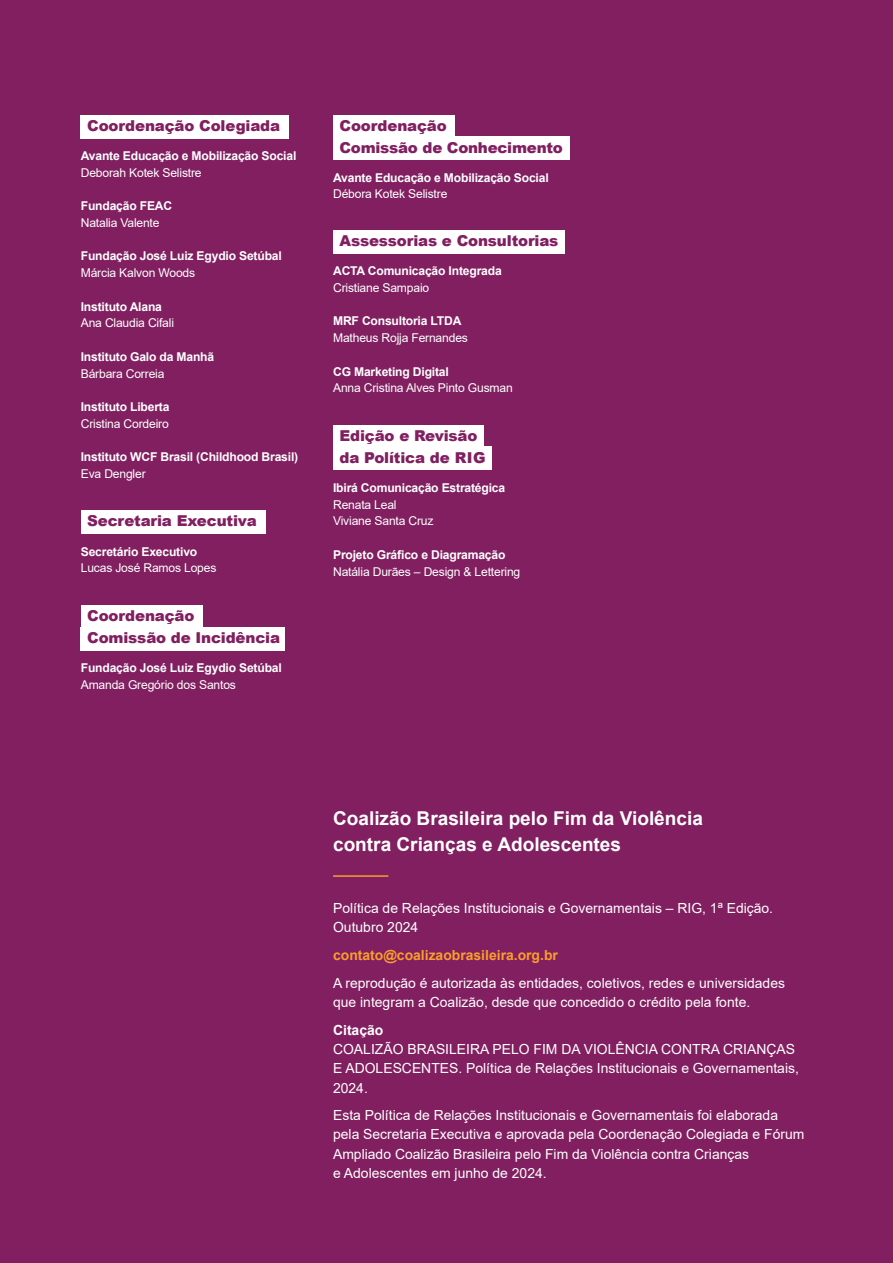
<style>
.page{position:relative;width:893px;height:1263px;background:#811f60}
.page>*{position:absolute;margin:0;border:0;box-sizing:border-box;transform-origin:0 0}
.bullets_a_b_c{font:700 19.05px/26.2px "Arial";color:#fff}
.Body_text_sem_paragrafo{font:900 15px/21.9px "Arial";letter-spacing:-.01em;color:#811f60}
.bullets_a_b_c-2{font:13.95px/19.2px "Arial";color:#fff}
.bullets_a_b_c-3{font:700 13.95px "Arial";color:#f99e2c}
.Body_text_sem_paragrafo-2{font:700 12.15px "Arial";letter-spacing:-.015em;color:#fff}
.Body_text_sem_paragrafo-3{font:12.15px/16.8px "Arial";letter-spacing:-.015em;color:#fff}
.s1{font-weight:700}
</style>
<div class="page">
<hr style="left:333px;top:875px;width:55px;height:2px;background:#f99e2c">
<div style="left:81px;top:115px;width:208px;height:23px;background:#fff"></div>
<div style="left:81px;top:511px;width:184px;height:23px;background:#fff"></div>
<div style="left:333px;top:230px;width:231px;height:24px;background:#fff"></div>
<div style="left:333px;top:446px;width:159px;height:24px;background:#fff"></div>
<div style="left:333px;top:425px;width:151px;height:24px;background:#fff"></div>
<div style="left:81px;top:606px;width:122px;height:23px;background:#fff"></div>
<div style="left:81px;top:627px;width:204px;height:24px;background:#fff"></div>
<div style="left:333px;top:115px;width:122px;height:23px;background:#fff"></div>
<div style="left:333px;top:136px;width:237px;height:24px;background:#fff"></div>
<p class="Body_text_sem_paragrafo" style="left:87px;top:114px;width:194px">Coordenação Colegiada</p>
<p class="Body_text_sem_paragrafo-2" style="left:81px;top:147px;width:217px">Avante Educação e Mobilização Social</p>
<p class="Body_text_sem_paragrafo-3" style="left:81px;top:164px;width:122px">Deborah Kotek Selistre</p>
<p class="Body_text_sem_paragrafo-2" style="left:81px;top:197px;width:93px">Fundação FEAC</p>
<p class="Body_text_sem_paragrafo-3" style="left:81px;top:214px;width:80px">Natalia Valente</p>
<p class="Body_text_sem_paragrafo-2" style="left:81px;top:247px;width:203px">Fundação José Luiz Egydio Setúbal</p>
<p class="Body_text_sem_paragrafo-3" style="left:81px;top:264px;width:116px">Márcia Kalvon Woods</p>
<p class="Body_text_sem_paragrafo-2" style="left:81px;top:298px;width:83px">Instituto Alana</p>
<p class="Body_text_sem_paragrafo-3" style="left:81px;top:314px;width:95px">Ana Claudia Cifali</p>
<p class="Body_text_sem_paragrafo-2" style="left:81px;top:348px;width:135px">Instituto Galo da Manhã</p>
<p class="Body_text_sem_paragrafo-3" style="left:81px;top:365px;width:85px">Bárbara Correia</p>
<p class="Body_text_sem_paragrafo-2" style="left:81px;top:398px;width:90px">Instituto Liberta</p>
<p class="Body_text_sem_paragrafo-3" style="left:81px;top:415px;width:90px">Cristina Cordeiro</p>
<p class="Body_text_sem_paragrafo-2" style="left:81px;top:448px;width:219px">Instituto WCF Brasil (Childhood Brasil)</p>
<p class="Body_text_sem_paragrafo-3" style="left:81px;top:465px;width:66px">Eva Dengler</p>
<p class="Body_text_sem_paragrafo" style="left:87px;top:510px;width:171px">Secretaria Executiva</p>
<p class="Body_text_sem_paragrafo-2" style="left:81px;top:543px;width:118px">Secretário Executivo</p>
<p class="Body_text_sem_paragrafo-3" style="left:81px;top:560px;width:137px">Lucas José Ramos Lopes</p>
<p class="Body_text_sem_paragrafo" style="left:87px;top:605px;width:194px">Coordenação<br>Comissão de Incidência</p>
<p class="Body_text_sem_paragrafo-2" style="left:81px;top:660px;width:203px">Fundação José Luiz Egydio Setúbal</p>
<p class="Body_text_sem_paragrafo-3" style="left:81px;top:676px;width:157px">Amanda Gregório dos Santos</p>
<p class="Body_text_sem_paragrafo" style="left:339px;top:114px;width:225px">Coordenação<br>Comissão de Conhecimento</p>
<p class="Body_text_sem_paragrafo-2" style="left:333px;top:169px;width:217px">Avante Educação e Mobilização Social</p>
<p class="Body_text_sem_paragrafo-3" style="left:333px;top:186px;width:116px">Débora Kotek Selistre</p>
<p class="Body_text_sem_paragrafo" style="left:339px;top:229px;width:220px">Assessorias e Consultorias</p>
<p class="Body_text_sem_paragrafo-2" style="left:333px;top:262px;width:170px">ACTA Comunicação Integrada</p>
<p class="Body_text_sem_paragrafo-3" style="left:333px;top:279px;width:98px">Cristiane Sampaio</p>
<p class="Body_text_sem_paragrafo-2" style="left:333px;top:312px;width:130px">MRF Consultoria LTDA</p>
<p class="Body_text_sem_paragrafo-3" style="left:333px;top:329px;width:136px">Matheus Rojja Fernandes</p>
<p class="Body_text_sem_paragrafo-3" style="left:333px;top:363px;width:181px"><span class="s1">CG Marketing Digital<br></span>Anna Cristina Alves Pinto Gusman</p>
<p class="Body_text_sem_paragrafo" style="left:339px;top:424px;width:148px">Edição e Revisão da Política de RIG</p>
<p class="Body_text_sem_paragrafo-2" style="left:333px;top:479px;width:174px">Ibirá Comunicação Estratégica</p>
<p class="Body_text_sem_paragrafo-3" style="left:333px;top:496px;width:65px">Renata Leal</p>
<p class="Body_text_sem_paragrafo-3" style="left:333px;top:513px;width:102px">Viviane Santa Cruz</p>
<p class="Body_text_sem_paragrafo-2" style="left:333px;top:546px;width:174px">Projeto Gráfico e Diagramação</p>
<p class="Body_text_sem_paragrafo-3" style="left:333px;top:563px;width:189px">Natália Durães – Design &amp; Lettering</p>
<p class="bullets_a_b_c" style="left:333px;top:805px;width:371px">Coalizão Brasileira pelo Fim da Violência contra Crianças e Adolescentes</p>
<p class="bullets_a_b_c-2" style="left:333px;top:898px;width:442px">Política de Relações Institucionais e Governamentais – RIG, 1ª Edição.<br>Outubro 2024</p>
<p class="bullets_a_b_c-3" style="left:333px;top:945px;width:226px">contato@coalizaobrasileira.org.br</p>
<p class="bullets_a_b_c-2" style="left:333px;top:973px;width:453px">A reprodução é autorizada às entidades, coletivos, redes e universidades que integram a Coalizão, desde que concedido o crédito pela fonte.</p>
<p class="bullets_a_b_c-2" style="left:333px;top:1020px;width:467px"><span class="s1">Citação<br></span>COALIZÃO BRASILEIRA PELO FIM DA VIOLÊNCIA CONTRA CRIANÇAS E ADOLESCENTES. Política de Relações Institucionais e Governamentais, 2024.</p>
<p class="bullets_a_b_c-2" style="left:333px;top:1106px;width:473px">Esta Política de Relações Institucionais e Governamentais foi elaborada pela Secretaria Executiva e aprovada pela Coordenação Colegiada e Fórum Ampliado Coalizão Brasileira pelo Fim da Violência contra Crianças<br>e Adolescentes em junho de 2024.</p>
</div>
